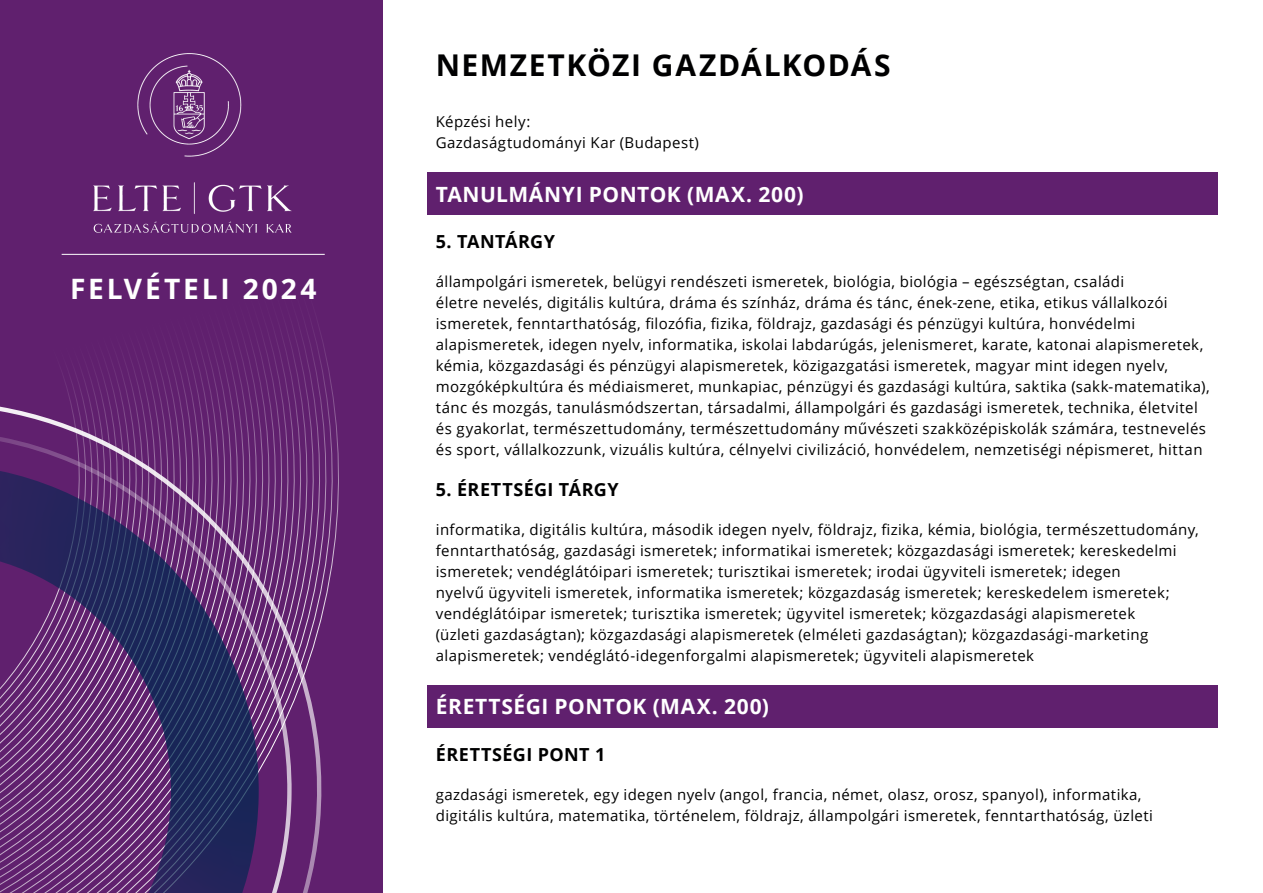
<style>
.page{position:relative;width:1263px;height:893px;background:#fff}
.page>*{position:absolute;margin:0;border:0;box-sizing:border-box;transform-origin:0 0}
.szak{font:700 30px "Open Sans";letter-spacing:.05em;color:#000001}
.t1{font:700 28.05px "Open Sans";letter-spacing:.1em;color:#fff}
.alcím{font:700 21px "Open Sans";letter-spacing:.025em;color:#fff}
.alcím_1{font:700 18px "Open Sans";letter-spacing:.025em;color:#000001}
.t2{font:15px/21px "Open Sans";letter-spacing:.025em;color:#000001}
</style>
<div class="page">
<div style="left:427px;top:173px;width:791px;height:42px;background:#60206e"></div>
<div style="left:427px;top:685px;width:791px;height:43px;background:#60206e"></div>
<div style="left:343px;top:0;width:40px;height:893px;background:#60206e"></div>
<div style="left:0;top:0;width:343px;height:893px;background:#60206e"></div>
<svg style="left:0;top:407px;width:324px;height:486px;background:#5d3776"></svg>
<img style="left:93px;top:53px;width:198px;height:180px">
<hr style="left:62px;top:254px;width:263px;height:1px;background:#fff">
<p class="t1" style="left:70px;top:269px;width:248px">FELVÉTELI 2024</p>
<p class="szak" style="left:436px;top:44px;width:456px">NEMZETKÖZI GAZDÁLKODÁS</p>
<p class="t2" style="left:436px;top:111px;width:265px">Képzési hely:<br>Gazdaságtudományi Kar (Budapest)</p>
<p class="alcím" style="left:436px;top:179px;width:369px">TANULMÁNYI PONTOK (MAX. 200)</p>
<p class="alcím_1" style="left:436px;top:229px;width:121px">5. TANTÁRGY</p>
<p class="t2" style="left:436px;top:271px;width:775px">állampolgári ismeretek, belügyi rendészeti ismeretek, biológia, biológia – egészségtan, családi<br>életre nevelés, digitális kultúra, dráma és színház, dráma és tánc, ének-zene, etika, etikus vállalkozói ismeretek, fenntarthatóság, filozófia, fizika, földrajz, gazdasági és pénzügyi kultúra, honvédelmi alapismeretek, idegen nyelv, informatika, iskolai labdarúgás, jelenismeret, karate, katonai alapismeretek, kémia, közgazdasági és pénzügyi alapismeretek, közigazgatási ismeretek, magyar mint idegen nyelv, mozgóképkultúra és médiaismeret, munkapiac, pénzügyi és gazdasági kultúra, saktika (sakk-matematika), tánc és mozgás, tanulásmódszertan, társadalmi, állampolgári és gazdasági ismeretek, technika, életvitel és gyakorlat, természettudomány, természettudomány művészeti szakközépiskolák számára, testnevelés és sport, vállalkozzunk, vizuális kultúra, célnyelvi civilizáció, honvédelem, nemzetiségi népismeret, hittan</p>
<p class="alcím_1" style="left:436px;top:476px;width:184px">5. ÉRETTSÉGI TÁRGY</p>
<p class="t2" style="left:436px;top:518px;width:764px">informatika, digitális kultúra, második idegen nyelv, földrajz, fizika, kémia, biológia, természettudomány, fenntarthatóság, gazdasági ismeretek; informatikai ismeretek; közgazdasági ismeretek; kereskedelmi ismeretek; vendéglátóipari ismeretek; turisztikai ismeretek; irodai ügyviteli ismeretek; idegen<br>nyelvű ügyviteli ismeretek, informatika ismeretek; közgazdaság ismeretek; kereskedelem ismeretek; vendéglátóipar ismeretek; turisztika ismeretek; ügyvitel ismeretek; közgazdasági alapismeretek<br>(üzleti gazdaságtan); közgazdasági alapismeretek (elméleti gazdaságtan); közgazdasági-marketing alapismeretek; vendéglátó-idegenforgalmi alapismeretek; ügyviteli alapismeretek</p>
<p class="alcím" style="left:436px;top:692px;width:335px">ÉRETTSÉGI PONTOK (MAX. 200)</p>
<p class="alcím_1" style="left:436px;top:741px;width:171px">ÉRETTSÉGI PONT 1</p>
<p class="t2" style="left:436px;top:783px;width:719px">gazdasági ismeretek, egy idegen nyelv (angol, francia, német, olasz, orosz, spanyol), informatika, digitális kultúra, matematika, történelem, földrajz, állampolgári ismeretek, fenntarthatóság, üzleti</p>
</div>
